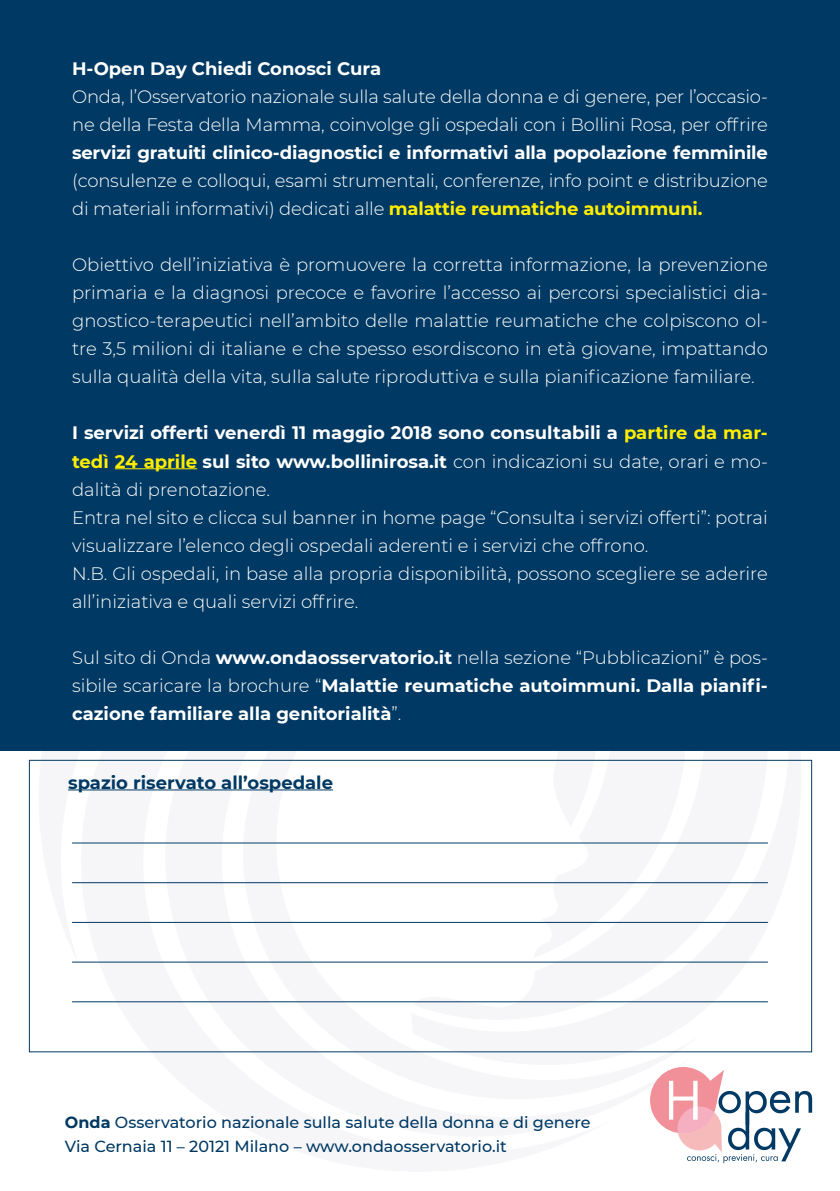
<style>
.page{position:relative;width:840px;height:1191px;background:#fff}
.page>*{position:absolute;margin:0;border:0;box-sizing:border-box;transform-origin:0 0}
.t1{font:300 18px/28px "Montserrat";color:#fff}
.t2{font:700 18px/28px "Montserrat";letter-spacing:-.01em;color:#fff;text-align:justify}
.t3{font:700 18px "Montserrat";color:#003963}
.t4{font:500 16px/24px "Montserrat";color:#003963}
.s1{font-weight:700;color:#ffed00}
.s2{font-weight:700}
.s3{font-weight:300}
</style>
<div class="page">
<svg style="left:702px;top:750px;width:123px;height:303px"></svg>
<svg style="left:158px;top:750px;width:532px;height:379px"></svg>
<svg style="left:72px;top:750px;width:543px;height:76px"></svg>
<div style="left:0;top:0;width:839px;height:750px;background:#003963"></div>
<div style="left:649px;top:1067px;width:67px;height:66px;background:#f19098;border-radius:50%"></div>
<hr style="left:115px;top:468px;width:82px;height:1px;background:#ffed00">
<hr style="left:68px;top:789px;width:265px;height:1px;background:#003963">
<svg style="left:668px;top:1070px;width:143px;height:93px"></svg>
<hr style="left:72px;top:842px;width:695px;height:1px;background:#003963">
<hr style="left:72px;top:882px;width:695px;height:1px;background:#003963">
<hr style="left:72px;top:922px;width:695px;height:1px;background:#003963">
<hr style="left:72px;top:961px;width:695px;height:1px;background:#003963">
<hr style="left:72px;top:1001px;width:695px;height:1px;background:#003963">
<p class="t2" style="left:72px;top:54px;width:310px">H-Open Day Chiedi Conosci Cura</p>
<p class="t1" style="left:72px;top:82px;width:697px">Onda, l’Osservatorio nazionale sulla salute della donna e di genere, per l’occasio&shy;ne della Festa della Mamma, coinvolge gli ospedali con i Bollini Rosa, per offrire</p>
<p class="t2" style="left:72px;top:138px;width:697px">servizi gratuiti clinico-diagnostici e informativi alla popolazione femminile</p>
<p class="t1" style="left:72px;top:166px;width:697px">(consulenze e colloqui, esami strumentali, conferenze, info point e distribuzione di materiali informativi) dedicati alle <span class="s1">malattie reumatiche autoimmuni.</span></p>
<p class="t1" style="left:72px;top:250px;width:697px;text-align:justify">Obiettivo dell’iniziativa è promuovere la corretta informazione, la prevenzione primaria e la diagnosi precoce e favorire l’accesso ai percorsi specialistici dia&shy;gnostico-terapeutici nell’ambito delle malattie reumatiche che colpiscono ol&shy;tre 3,5 milioni di italiane e che spesso esordiscono in età giovane, impattando sulla qualità della vita, sulla salute riproduttiva e sulla pianificazione familiare.</p>
<p class="t1" style="left:72px;top:418px;width:697px"><span class="s2">I servizi offerti venerdì 11 maggio 2018 sono consultabili a</span> <span class="s1">partire da mar&shy;tedì 24 aprile</span> <span class="s2">sul sito www.bollinirosa.it</span> con indicazioni su date, orari e mo&shy;dalità di prenotazione.<br>Entra nel sito e clicca sul banner in home page “Consulta i servizi offerti”: potrai visualizzare l’elenco degli ospedali aderenti e i servizi che offrono.<br>N.B. Gli ospedali, in base alla propria disponibilità, possono scegliere se aderire all’iniziativa e quali servizi offrire.</p>
<p class="t2" style="left:72px;top:642px;width:697px"><span class="s3">Sul sito di Onda</span> www.ondaosservatorio.it <span class="s3">nella sezione “Pubblicazioni” è pos&shy;sibile scaricare la brochure “</span>Malattie reumatiche autoimmuni. Dalla pianifi&shy;cazione familiare alla genitorialità<span class="s3">”.</span></p>
<p class="t3" style="left:68px;top:769px;width:266px">spazio riservato all’ospedale</p>
<p class="t4" style="left:65px;top:1109px;width:527px"><span class="s2">Onda</span> Osservatorio nazionale sulla salute della donna e di genere<br>Via Cernaia 11 – 20121 Milano – www.ondaosservatorio.it</p>
</div>
